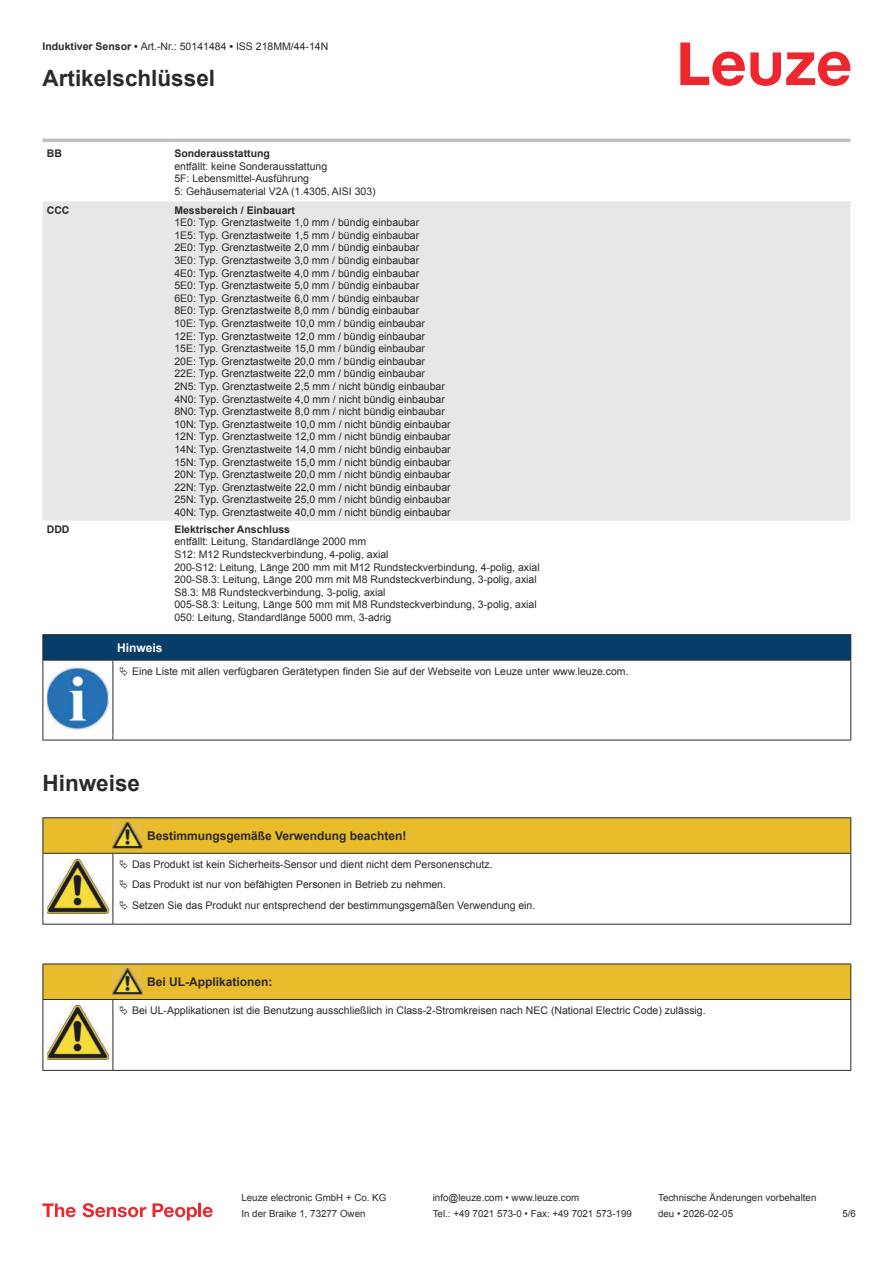
<style>
.page{position:relative;width:893px;height:1263px;background:#fff}
.page>*{position:absolute;margin:0;border:0;box-sizing:border-box;transform-origin:0 0}
.t1{font:700 22.5px "Arial";color:#2b292a}
.t2{font:700 12px "Arial";color:#2b292a}
.t3{font:700 12px "Arial";color:#fff}
.t4{font:10.5px/12.6px "Arial";color:#2b292a}
.t5{font:700 10.5px "Arial";color:#2b292a}
.t6{font:9.75px "Arial";color:#2b292a}
.s1{font-weight:700}
</style>
<div class="page">
<svg style="left:680px;top:43px;width:170px;height:43px"></svg>
<div style="left:43px;top:201px;width:807px;height:320px;background:#e6e7e9"></div>
<hr style="left:43px;top:139px;width:127px;height:3px;background:#bdbfc1">
<hr style="left:170px;top:139px;width:680px;height:3px;background:#bdbfc1">
<svg style="left:43px;top:1203px;width:33px;height:14px"></svg>
<svg style="left:83px;top:1203px;width:63px;height:14px"></svg>
<svg style="left:153px;top:1203px;width:44px;height:17px"></svg>
<hr style="left:198px;top:1203px;width:3px;height:14px;background:#ed272d">
<svg style="left:203px;top:1207px;width:10px;height:10px"></svg>
<svg style="left:44px;top:661px;width:806px;height:79px"></svg>
<hr style="left:43px;top:634px;width:70px;height:1px;background:#2b292a">
<hr style="left:43px;top:660px;width:70px;height:1px;background:#2b292a">
<hr style="left:113px;top:634px;width:738px;height:1px;background:#2b292a">
<svg style="left:43px;top:635px;width:808px;height:25px;background:#063c67"></svg>
<hr style="left:113px;top:660px;width:738px;height:1px;background:#2b292a">
<hr style="left:43px;top:660px;width:1px;height:75px;background:#2b292a">
<hr style="left:113px;top:660px;width:1px;height:75px;background:#2b292a">
<hr style="left:850px;top:660px;width:1px;height:75px;background:#2b292a">
<hr style="left:43px;top:740px;width:70px;height:1px;background:#2b292a">
<hr style="left:113px;top:740px;width:738px;height:1px;background:#2b292a">
<img style="left:47px;top:666px;width:61px;height:63px">
<div style="left:115px;top:661px;width:734px;height:20px;background:#fff"></div>
<hr style="left:43px;top:817px;width:70px;height:1px;background:#2b292a">
<hr style="left:113px;top:817px;width:30px;height:1px;background:#2b292a">
<hr style="left:143px;top:817px;width:708px;height:1px;background:#2b292a">
<hr style="left:43px;top:924px;width:70px;height:1px;background:#2b292a">
<hr style="left:113px;top:924px;width:30px;height:1px;background:#2b292a">
<hr style="left:143px;top:924px;width:708px;height:1px;background:#2b292a">
<div style="left:44px;top:964px;width:806px;height:35px;background:#e8bc2a"></div>
<svg style="left:44px;top:1000px;width:806px;height:70px"></svg>
<hr style="left:43px;top:963px;width:70px;height:1px;background:#2b292a">
<hr style="left:43px;top:964px;width:1px;height:35px;background:#2b292a">
<hr style="left:43px;top:999px;width:70px;height:1px;background:#2b292a">
<hr style="left:113px;top:963px;width:30px;height:1px;background:#2b292a">
<hr style="left:113px;top:999px;width:30px;height:1px;background:#2b292a">
<hr style="left:143px;top:963px;width:708px;height:1px;background:#2b292a">
<hr style="left:850px;top:964px;width:1px;height:35px;background:#2b292a">
<hr style="left:143px;top:999px;width:708px;height:1px;background:#2b292a">
<hr style="left:43px;top:1000px;width:1px;height:66px;background:#2b292a">
<hr style="left:113px;top:1000px;width:1px;height:66px;background:#2b292a">
<hr style="left:850px;top:1000px;width:1px;height:66px;background:#2b292a">
<hr style="left:43px;top:1070px;width:70px;height:1px;background:#2b292a">
<hr style="left:113px;top:1070px;width:30px;height:1px;background:#2b292a">
<hr style="left:143px;top:1070px;width:708px;height:1px;background:#2b292a">
<img style="left:113px;top:968px;width:30px;height:26px">
<img style="left:47px;top:1006px;width:61px;height:54px">
<div style="left:115px;top:1000px;width:734px;height:21px;background:#fff"></div>
<svg style="left:43px;top:818px;width:808px;height:106px"></svg>
<p class="t4" style="left:43px;top:41px;width:287px"><span class="s1">Induktiver Sensor •</span> Art.-Nr.: 50141484 <span class="s1">•</span> ISS 218MM/44-14N</p>
<h1 class="t1" style="left:43px;top:69px;width:174px">Artikelschlüssel</h1>
<p class="t5" style="left:47px;top:149px;width:17px">BB</p>
<p class="t5" style="left:174px;top:149px;width:97px">Sonderausstattung</p>
<p class="t4" style="left:174px;top:161px;width:203px">entfällt: keine Sonderausstattung<br>5F: Lebensmittel-Ausführung<br>5: Gehäusematerial V2A (1.4305, AISI 303)</p>
<p class="t5" style="left:47px;top:206px;width:24px">CCC</p>
<p class="t5" style="left:174px;top:206px;width:122px">Messbereich / Einbauart</p>
<p class="t4" style="left:174px;top:217px;width:278px">1E0: Typ. Grenztastweite 1,0 mm / bündig einbaubar<br>1E5: Typ. Grenztastweite 1,5 mm / bündig einbaubar<br>2E0: Typ. Grenztastweite 2,0 mm / bündig einbaubar<br>3E0: Typ. Grenztastweite 3,0 mm / bündig einbaubar<br>4E0: Typ. Grenztastweite 4,0 mm / bündig einbaubar<br>5E0: Typ. Grenztastweite 5,0 mm / bündig einbaubar<br>6E0: Typ. Grenztastweite 6,0 mm / bündig einbaubar<br>8E0: Typ. Grenztastweite 8,0 mm / bündig einbaubar<br>10E: Typ. Grenztastweite 10,0 mm / bündig einbaubar<br>12E: Typ. Grenztastweite 12,0 mm / bündig einbaubar<br>15E: Typ. Grenztastweite 15,0 mm / bündig einbaubar<br>20E: Typ. Grenztastweite 20,0 mm / bündig einbaubar<br>22E: Typ. Grenztastweite 22,0 mm / bündig einbaubar<br>2N5: Typ. Grenztastweite 2,5 mm / nicht bündig einbaubar 4N0: Typ. Grenztastweite 4,0 mm / nicht bündig einbaubar 8N0: Typ. Grenztastweite 8,0 mm / nicht bündig einbaubar 10N: Typ. Grenztastweite 10,0 mm / nicht bündig einbaubar 12N: Typ. Grenztastweite 12,0 mm / nicht bündig einbaubar 14N: Typ. Grenztastweite 14,0 mm / nicht bündig einbaubar 15N: Typ. Grenztastweite 15,0 mm / nicht bündig einbaubar 20N: Typ. Grenztastweite 20,0 mm / nicht bündig einbaubar 22N: Typ. Grenztastweite 22,0 mm / nicht bündig einbaubar 25N: Typ. Grenztastweite 25,0 mm / nicht bündig einbaubar 40N: Typ. Grenztastweite 40,0 mm / nicht bündig einbaubar</p>
<p class="t5" style="left:47px;top:525px;width:24px">DDD</p>
<p class="t5" style="left:174px;top:525px;width:117px">Elektrischer Anschluss</p>
<p class="t4" style="left:174px;top:536px;width:367px">entfällt: Leitung, Standardlänge 2000 mm<br>S12: M12 Rundsteckverbindung, 4-polig, axial<br>200-S12: Leitung, Länge 200 mm mit M12 Rundsteckverbindung, 4-polig, axial 200-S8.3: Leitung, Länge 200 mm mit M8 Rundsteckverbindung, 3-polig, axial S8.3: M8 Rundsteckverbindung, 3-polig, axial<br>005-S8.3: Leitung, Länge 500 mm mit M8 Rundsteckverbindung, 3-polig, axial 050: Leitung, Standardlänge 5000 mm, 3-adrig</p>
<p class="t3" style="left:117px;top:642px;width:47px">Hinweis</p>
<p class="t4" style="left:132px;top:666px;width:498px">Eine Liste mit allen verfügbaren Gerätetypen finden Sie auf der Webseite von Leuze unter www.leuze.com.</p>
<h1 class="t1" style="left:43px;top:774px;width:99px">Hinweise</h1>
<p class="t2" style="left:147px;top:831px;width:261px">Bestimmungsgemäße Verwendung beachten!</p>
<p class="t4" style="left:132px;top:855px;width:405px;line-height:20.2px">Das Produkt ist kein Sicherheits-Sensor und dient nicht dem Personenschutz.<br>Das Produkt ist nur von befähigten Personen in Betrieb zu nehmen.<br>Setzen Sie das Produkt nur entsprechend der bestimmungsgemäßen Verwendung ein.</p>
<p class="t2" style="left:147px;top:977px;width:127px">Bei UL-Applikationen:</p>
<p class="t4" style="left:132px;top:1005px;width:575px">Bei UL-Applikationen ist die Benutzung ausschließlich in Class-2-Stromkreisen nach NEC (National Electric Code) zulässig.</p>
<p class="t6" style="left:241px;top:1194px;width:146px">Leuze electronic GmbH + Co. KG</p>
<p class="t6" style="left:433px;top:1194px;width:148px">info@leuze.com • www.leuze.com</p>
<p class="t6" style="left:658px;top:1194px;width:160px">Technische Änderungen vorbehalten</p>
<p class="t6" style="left:241px;top:1210px;width:126px">In der Braike 1, 73277 Owen</p>
<p class="t6" style="left:433px;top:1210px;width:201px">Tel.: +49 7021 573-0 • Fax: +49 7021 573-199</p>
<p class="t6" style="left:658px;top:1210px;width:76px">deu • 2026-02-05</p>
<p class="t6" style="left:842px;top:1210px;width:15px">5 /6</p>
</div>
